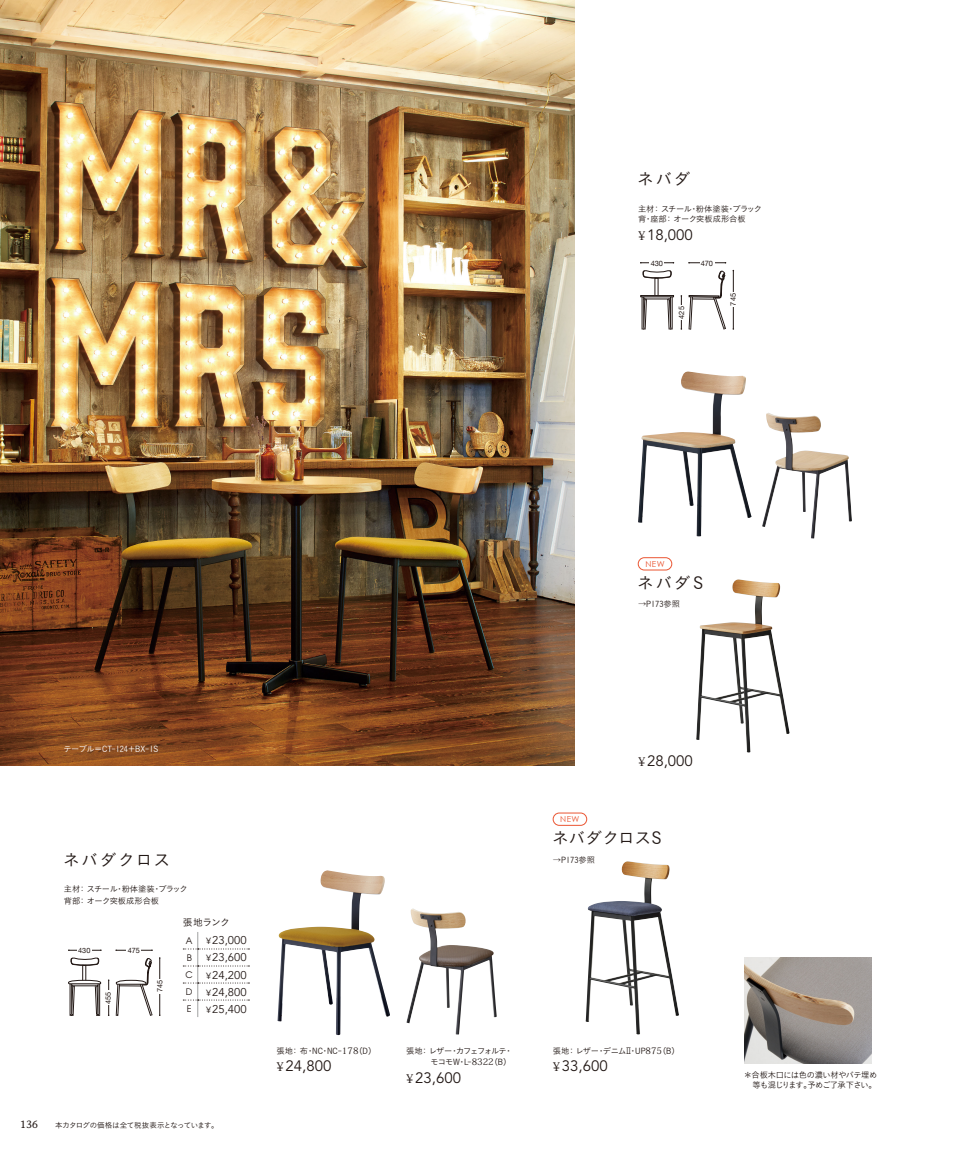
<style>
.page{position:relative;width:957px;height:1149px;background:#fff}
.page>*{position:absolute;margin:0;border:0;box-sizing:border-box;transform-origin:0 0}
.t1{font:16.5px "Koburina Go Std W3";letter-spacing:.1em;color:#221815}
.t2{font:16.5px "Koburina Go Std W3";letter-spacing:.01em;color:#221815}
.t3{font:15px "Avenir";color:#221815}
.t4{font:11.25px "Avenir";color:#221815}
.t5{font:10.5px "Stone Informal";color:#221815}
.t6{font:9.75px "Koburina Go Std W3";letter-spacing:-.055em;color:#221815}
.t7{font:9px "Avant Garde";color:#221815}
.t8{font:8.25px/10.9px "Koburina Go Std W3";color:#221815}
.t9{font:8.25px "Koburina Go Std W3";letter-spacing:-.045em;color:#221815}
.t10{font:8.25px/10.5px "Koburina Go Std W3";letter-spacing:-.065em;color:#221815}
.t11{font:8.25px/11.2px "Koburina Go Std W3";letter-spacing:-.11em;color:#221815}
.t12{font:8.25px "Koburina Go Std W3";color:#fff}
.t13{font:8.25px "Century Gothic";letter-spacing:.05em;color:#ea5532}
.t14{font:7.5px "Koburina Go Std W3";letter-spacing:-.045em;color:#221815}
.t15{font:7.35px "Helvetica Neue";color:#221815}
.s1{font-family:"Koz Min Pr 6 N";font-size:12px}
.s2{font-size:9px}
.s3{font-family:"Koz Min Pr 6 N";font-size:9px}
.s4{font-family:"Shin Go Upr";font-weight:300}
</style>
<div class="page">
<img style="left:406px;top:908px;width:91px;height:126px">
<img style="left:762px;top:413px;width:90px;height:125px">
<img style="left:277px;top:873px;width:113px;height:161px">
<img style="left:638px;top:373px;width:113px;height:163px">
<img style="left:696px;top:580px;width:93px;height:172px">
<img style="left:585px;top:861px;width:60px;height:173px">
<img style="left:744px;top:957px;width:128px;height:106px">
<img style="left:0;top:0;width:574px;height:765px">
<svg style="left:183px;top:932px;width:66px;height:84px"></svg>
<hr style="left:159px;top:957px;width:1px;height:57px;background:#221815">
<div style="left:155px;top:978px;width:9px;height:15px;background:#fff"></div>
<hr style="left:108px;top:979px;width:1px;height:35px;background:#221815">
<div style="left:104px;top:990px;width:9px;height:14px;background:#fff"></div>
<hr style="left:116px;top:949px;width:36px;height:1px;background:#221815">
<div style="left:127px;top:945px;width:14px;height:9px;background:#fff"></div>
<hr style="left:69px;top:949px;width:32px;height:1px;background:#221815">
<div style="left:77px;top:945px;width:15px;height:9px;background:#fff"></div>
<svg style="left:71px;top:957px;width:28px;height:8px"></svg>
<div style="left:82px;top:964px;width:4px;height:18px;border:1px solid #221815"></div>
<svg style="left:68px;top:979px;width:33px;height:36px"></svg>
<svg style="left:116px;top:958px;width:36px;height:57px"></svg>
<hr style="left:733px;top:270px;width:1px;height:59px;background:#221815">
<div style="left:729px;top:292px;width:9px;height:15px;background:#fff"></div>
<hr style="left:681px;top:296px;width:1px;height:33px;background:#221815">
<div style="left:677px;top:305px;width:9px;height:15px;background:#fff"></div>
<hr style="left:689px;top:262px;width:36px;height:1px;background:#221815">
<div style="left:699px;top:258px;width:15px;height:9px;background:#fff"></div>
<hr style="left:641px;top:262px;width:32px;height:1px;background:#221815">
<div style="left:649px;top:258px;width:15px;height:9px;background:#fff"></div>
<svg style="left:642px;top:270px;width:29px;height:8px"></svg>
<div style="left:640px;top:295px;width:34px;height:2px;border:1px solid #221815"></div>
<svg style="left:642px;top:296px;width:5px;height:33px"></svg>
<svg style="left:667px;top:296px;width:5px;height:33px"></svg>
<svg style="left:688px;top:295px;width:5px;height:34px"></svg>
<div style="left:689px;top:295px;width:30px;height:2px;border:1px solid #221815"></div>
<svg style="left:713px;top:270px;width:13px;height:59px"></svg>
<div style="left:638px;top:557px;width:34px;height:13px;border:1px solid #ea5532;border-radius:6px"></div>
<div style="left:553px;top:812px;width:34px;height:13px;border:1px solid #ea5532;border-radius:6px"></div>
<p class="t1" style="left:637px;top:166px;width:55px">ネバダ</p>
<p class="t8" style="left:638px;top:203px;width:125px">主材： スチール・粉体塗装・ブラック背・座部： オーク突板成形合板</p>
<p class="t3" style="left:638px;top:226px;width:56px"><span class="s1">¥</span>18,000</p>
<p class="t15" style="left:650px;top:257px;width:14px">430</p>
<p class="t15" style="left:700px;top:257px;width:14px">470</p>
<p class="t15" style="left:676px;top:318px;width:14px;rotate:-90deg">425</p>
<p class="t15" style="left:728px;top:305px;width:14px;rotate:-90deg">745</p>
<p class="t13" style="left:645px;top:558px;width:21px">NEW</p>
<p class="t1" style="left:637px;top:570px;width:68px">ネバダS</p>
<p class="t9" style="left:638px;top:597px;width:44px">→P173参照</p>
<p class="t12" style="left:63px;top:742px;width:96px">テーブル＝CT-124＋BX-1S</p>
<p class="t1" style="left:63px;top:846px;width:109px">ネバダクロス</p>
<p class="t8" style="left:64px;top:882px;width:125px;line-height:12px">主材： スチール・粉体塗装・ブラック背部： オーク突板成形合板</p>
<p class="t15" style="left:78px;top:944px;width:14px">430</p>
<p class="t15" style="left:128px;top:944px;width:14px">475</p>
<p class="t15" style="left:103px;top:1003px;width:14px;rotate:-90deg">455</p>
<p class="t15" style="left:154px;top:991px;width:14px;rotate:-90deg">745</p>
<p class="t6" style="left:183px;top:914px;width:49px">張地ランク</p>
<p class="t7" style="left:186px;top:934px;width:8px">A</p>
<p class="t4" style="left:206px;top:933px;width:42px"><span class="s2">¥</span> 23,000</p>
<p class="t7" style="left:187px;top:951px;width:7px">B</p>
<p class="t4" style="left:206px;top:950px;width:42px"><span class="s2">¥</span> 23,600</p>
<p class="t7" style="left:186px;top:968px;width:9px">C</p>
<p class="t4" style="left:206px;top:967px;width:42px"><span class="s2">¥</span> 24,200</p>
<p class="t7" style="left:186px;top:985px;width:8px">D</p>
<p class="t4" style="left:206px;top:984px;width:42px"><span class="s2">¥</span> 24,800</p>
<p class="t7" style="left:187px;top:1002px;width:6px">E</p>
<p class="t4" style="left:206px;top:1001px;width:42px"><span class="s2">¥</span> 25,400</p>
<p class="t5" style="left:20px;top:1117px;width:20px">136</p>
<p class="t14" style="left:55px;top:1119px;width:165px">本カタログの価格は全て税抜表示となっています。</p>
<p class="t9" style="left:276px;top:1044px;width:101px">張地： 布・NC・NC-<span class="s3">178</span>（D）</p>
<p class="t3" style="left:276px;top:1057px;width:56px"><span class="s1">¥</span>24,800</p>
<p class="t13" style="left:560px;top:813px;width:21px">NEW</p>
<p class="t3" style="left:638px;top:752px;width:56px"><span class="s1">¥</span>28,000</p>
<p class="t2" style="left:552px;top:825px;width:111px">ネバダクロスS</p>
<p class="t9" style="left:553px;top:853px;width:44px">→P173参照</p>
<p class="t9" style="left:553px;top:1044px;width:128px">張地： レザー・デニム<span class="s4">Ⅱ</span>・UP<span class="s3">875</span>（B）</p>
<p class="t3" style="left:553px;top:1057px;width:56px"><span class="s1">¥</span>33,600</p>
<p class="t11" style="left:406px;top:1044px;width:108px">張地： レザー・カフェフォルテ・　　　モコモW・L-<span class="s3">8322</span>（B）</p>
<p class="t3" style="left:406px;top:1068px;width:56px"><span class="s1">¥</span>23,600</p>
<p class="t10" style="left:744px;top:1068px;width:135px">＊合板木口には色の濃い材やパテ埋め　等も混じります。予めご了承下さい。</p>
</div>
